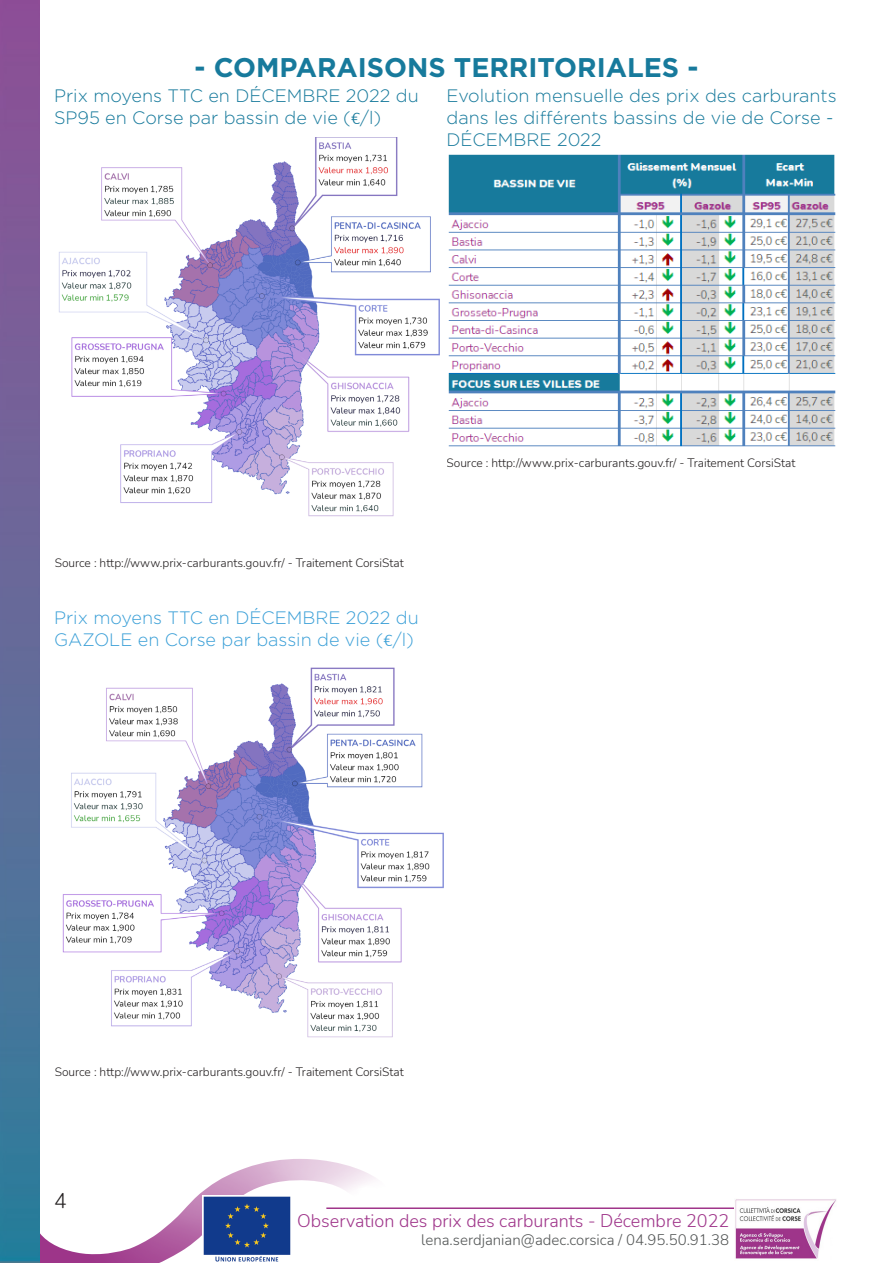
<style>
.page{position:relative;width:893px;height:1263px;background:#fff}
.page>*{position:absolute;margin:0;border:0;box-sizing:border-box;transform-origin:0 0}
.t1{font:700 27px "Gotham HTF";color:#177a9c}
.t2{font:300 21px "Nunito";color:#231f20}
.t3{font:300 18px/21.6px "Gotham HTF";color:#177a9c}
.t4{font:300 18px/21.6px "Gotham HTF";color:#3a9fd7}
.t5{font:300 18px "Nunito";color:#9f358a}
.t6{font:300 15px "Nunito";color:#515454}
.t7{font:300 12px "Nunito";color:#231f20}
.s1{font-family:"Calibri"}
</style>
<div class="page">
<svg style="left:39px;top:1159px;width:337px;height:104px"></svg>
<hr style="left:326px;top:1207px;width:409px;height:2px;background:#9f358a">
<img style="left:735px;top:1199px;width:101px;height:60px">
<img style="left:0;top:0;width:39px;height:1263px">
<img style="left:59px;top:137px;width:381px;height:380px">
<img style="left:62px;top:667px;width:382px;height:371px">
<img style="left:448px;top:154px;width:388px;height:293px">
<img style="left:202px;top:1195px;width:89px;height:67px">
<p class="t1" style="left:195px;top:52px;width:505px">- COMPARAISONS TERRITORIALES -</p>
<p class="t3" style="left:54px;top:85px;width:366px">Prix moyens TTC en DÉCEMBRE 2022 du<br>SP95 en Corse par bassin de vie (<span class="s1">€</span>/l)</p>
<p class="t3" style="left:446px;top:85px;width:392px">Evolution mensuelle des prix des carburants dans les différents bassins de vie de Corse -<br>DÉCEMBRE 2022</p>
<p class="t7" style="left:446px;top:455px;width:350px">Source : http://www.prix-carburants.gouv.fr/ - Traitement CorsiStat</p>
<p class="t7" style="left:55px;top:554px;width:350px">Source : http://www.prix-carburants.gouv.fr/ - Traitement CorsiStat</p>
<p class="t4" style="left:54px;top:607px;width:366px">Prix moyens TTC en DÉCEMBRE 2022 du<br>GAZOLE en Corse par bassin de vie (<span class="s1">€</span>/l)</p>
<p class="t7" style="left:55px;top:1064px;width:350px">Source : http://www.prix-carburants.gouv.fr/ - Traitement CorsiStat</p>
<h2 class="t2" style="left:54px;top:1186px;width:14px">4</h2>
<h3 class="t5" style="left:297px;top:1208px;width:433px">Observation des prix des carburants - Décembre 2022</h3>
<p class="t6" style="left:421px;top:1229px;width:309px">lena.serdjanian@adec.corsica / 04.95.50.91.38</p>
</div>
